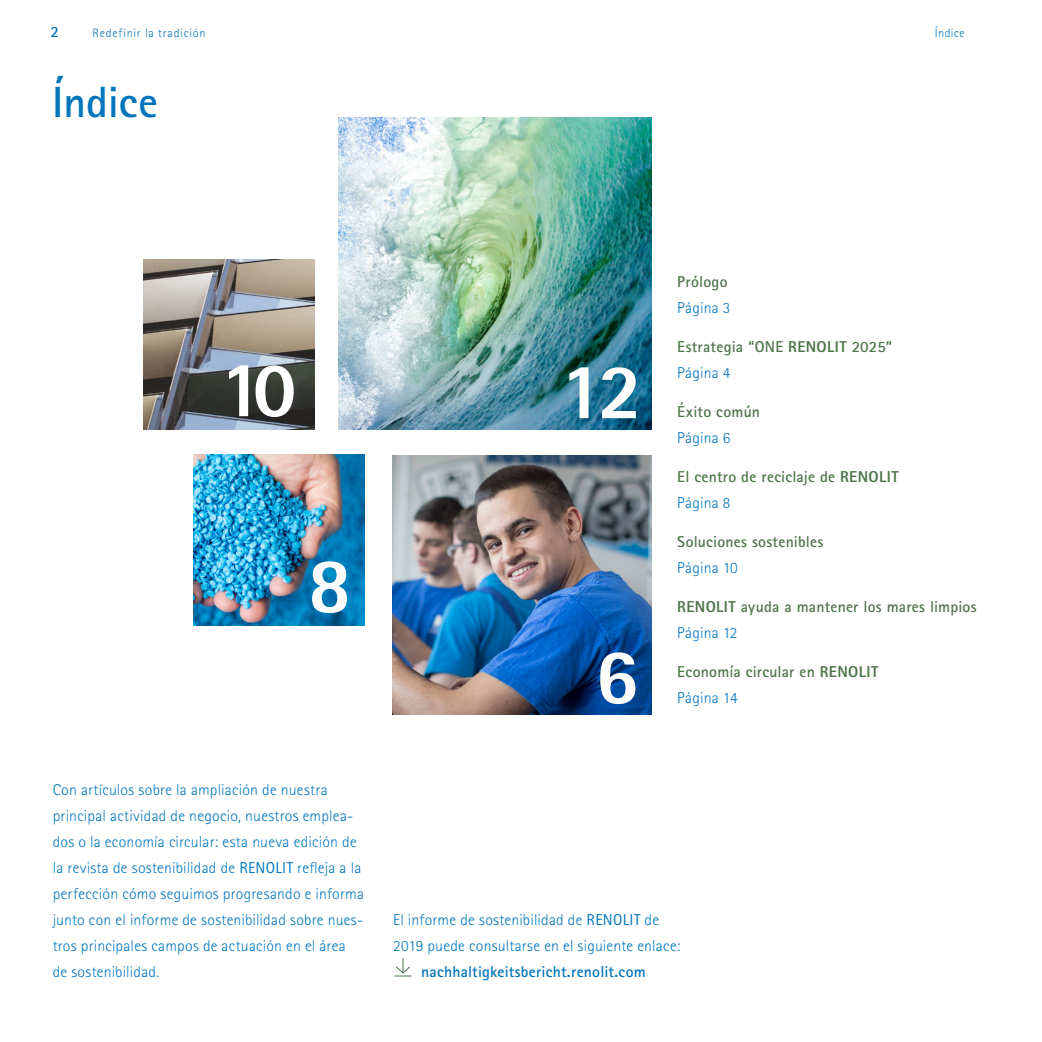
<style>
.page{position:relative;width:1042px;height:1042px;background:#fff}
.page>*{position:absolute;margin:0;border:0;box-sizing:border-box;transform-origin:0 0}
.t1{font:800 78.75px "Rotis Sans Serif Std";color:#fff}
.t2{font:700 43.75px "Rotis Sans Serif Std";color:#0075bc}
.t3{font:300 15.75px/26.1px "Rotis Sans Serif Std";letter-spacing:.015em;color:#0075bc}
.t4{font:700 15.75px/26.1px "Rotis Sans Serif Std";letter-spacing:.015em;color:#4d7549}
.t5{font:700 15.75px "Rotis Sans Serif Std";letter-spacing:.01em;color:#0075bc}
.t6{font:300 12.25px "Rotis Sans Serif Std";letter-spacing:.06em;color:#0075bc}
.s1{font-weight:400}
.s2{font-weight:800}
.s3{font-weight:300;color:#0075bc}
</style>
<div class="page">
<img style="left:339px;top:117px;width:312px;height:313px">
<img style="left:393px;top:456px;width:258px;height:258px">
<img style="left:194px;top:455px;width:170px;height:170px">
<img style="left:144px;top:259px;width:170px;height:171px">
<svg style="left:394px;top:958px;width:17px;height:18px"></svg>
<p class="t5" style="left:50px;top:22px;width:10px">2</p>
<p class="t6" style="left:92px;top:26px;width:115px">Redefinir la tradición</p>
<p class="t6" style="left:935px;top:26px;width:31px">Índice</p>
<h2 class="t2" style="left:52px;top:75px;width:107px">Índice</h2>
<h1 class="t1" style="left:220px;top:339px;width:78px">10</h1>
<h1 class="t1" style="left:308px;top:535px;width:45px">8</h1>
<p class="t3" style="left:53px;top:776px;width:313px">Con artículos sobre la ampliación de nuestra principal actividad de negocio, nuestros emplea&shy;dos o la economía circular: esta nueva edición de la revista de sostenibilidad de <span class="s1">RENOLIT</span> refleja a la perfección cómo seguimos progresando e informa junto con el informe de sostenibilidad sobre nues&shy;tros principales campos de actuación en el área de sostenibilidad.</p>
<h1 class="t1" style="left:560px;top:341px;width:83px">12</h1>
<h1 class="t1" style="left:595px;top:626px;width:45px">6</h1>
<p class="t4" style="left:677px;top:268px;width:52px">Prólogo</p>
<p class="t3" style="left:677px;top:295px;width:55px">Página 3</p>
<p class="t4" style="left:677px;top:333px;width:216px">Estrategia “ONE <span class="s2">RENOLIT</span> 2025“<br><span class="s3">Página 4</span></p>
<p class="t4" style="left:677px;top:398px;width:84px">Éxito común</p>
<p class="t3" style="left:677px;top:425px;width:55px">Página 6</p>
<p class="t4" style="left:677px;top:463px;width:223px">El centro de reciclaje de <span class="s2">RENOLIT<br></span><span class="s3">Página 8</span></p>
<p class="t4" style="left:677px;top:528px;width:147px">Soluciones sostenibles</p>
<p class="t3" style="left:677px;top:555px;width:62px">Página 10</p>
<p class="t4" style="left:677px;top:594px;width:301px"><span class="s2">RENOLIT</span> ayuda a mantener los mares limpios<br><span class="s3">Página 12</span></p>
<p class="t4" style="left:677px;top:659px;width:203px">Economía circular en <span class="s2">RENOLIT<br></span><span class="s3">Página 14</span></p>
<p class="t3" style="left:393px;top:907px;width:289px">El informe de sostenibilidad de <span class="s1">RENOLIT</span> de<br>2019 puede consultarse en el siguiente enlace:</p>
<p class="t5" style="left:421px;top:961px;width:226px">nachhaltigkeitsbericht.renolit.com</p>
</div>
